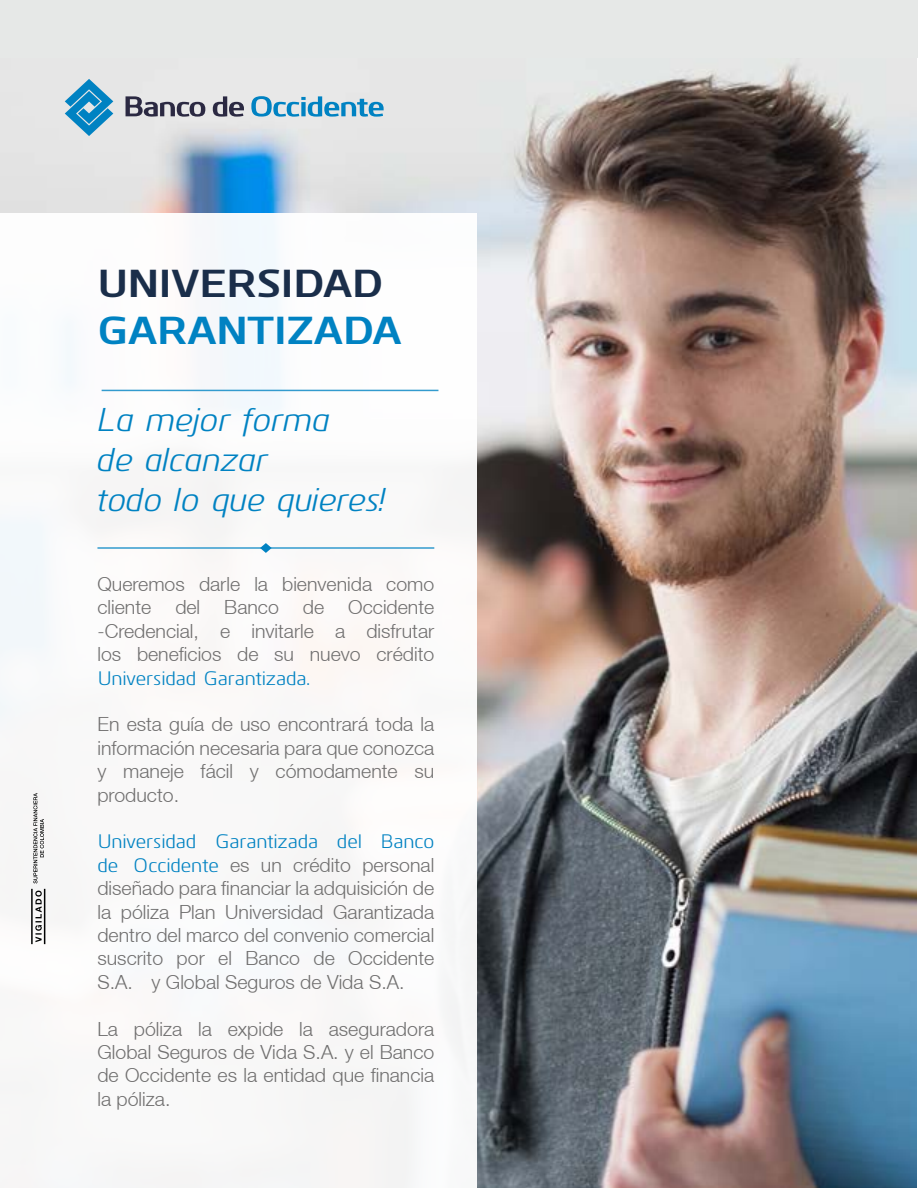
<style>
.page{position:relative;width:918px;height:1188px;background:#fff}
.page>*{position:absolute;margin:0;border:0;box-sizing:border-box;transform-origin:0 0}
.t1{font:700 39px "Kuro";color:#1a2e4a}
.t2{font:700 39px "Kuro";color:#0082c2}
.t3{font:italic 33px/39.6px "Kuro";color:#0082c2}
.t4{font:300 19.5px/23.4px "Helvetica Neue";color:#706f6f;text-align:justify}
.t5{font:19.5px "Kuro";color:#0082c2}
.s1{font-family:"Kuro";font-weight:400;color:#0082c2}
</style>
<div class="page">
<img style="left:0;top:57px;width:917px;height:1131px">
<div style="left:0;top:213px;width:476px;height:975px;background:#fff"></div>
<hr style="left:102px;top:390px;width:336px;height:1px;background:#339bce">
<hr style="left:97px;top:547px;width:337px;height:2px;background:#339bce">
<svg style="left:260px;top:543px;width:12px;height:10px"></svg>
<div style="left:0;top:0;width:918px;height:57px;background:#e6e8e7"></div>
<svg style="left:31px;top:793px;width:14px;height:151px"></svg>
<svg style="left:213px;top:96px;width:31px;height:21px"></svg>
<svg style="left:126px;top:96px;width:79px;height:21px;background:#9796a0"></svg>
<svg style="left:65px;top:79px;width:48px;height:57px;background:#6fb2d3"></svg>
<svg style="left:251px;top:96px;width:133px;height:21px;background:#89bed8"></svg>
<h1 class="t1" style="left:97px;top:255px;width:288px">UNIVERSIDAD</h1>
<h1 class="t2" style="left:97px;top:301px;width:306px">GARANTIZADA</h1>
<h2 class="t3" style="left:97px;top:398px;width:290px">La mejor forma<br>de alcanzar<br>todo lo que quieres!</h2>
<p class="t4" style="left:97px;top:572px;width:338px">Queremos darle la bienvenida como cliente del Banco de Occidente -Credencial, e invitarle a disfrutar los beneficios de su nuevo crédito</p>
<p class="t5" style="left:97px;top:664px;width:214px">Universidad Garantizada.</p>
<p class="t4" style="left:97px;top:712px;width:338px">En esta guía de uso encontrará toda la información necesaria para que conozca y maneje fácil y cómodamente su producto.</p>
<p class="t5" style="left:97px;top:827px;width:338px">Universidad Garantizada del Banco</p>
<p class="t4" style="left:97px;top:853px;width:338px"><span class="s1">de Occidente</span> es un crédito personal diseñado para financiar la adquisición de la póliza Plan Universidad Garantizada dentro del marco del convenio comercial suscrito por el Banco de Occidente S.A. y Global Seguros de Vida S.A.</p>
<p class="t4" style="left:97px;top:1016px;width:338px">La póliza la expide la aseguradora Global Seguros de Vida S.A. y el Banco de Occidente es la entidad que financia la póliza.</p>
</div>
